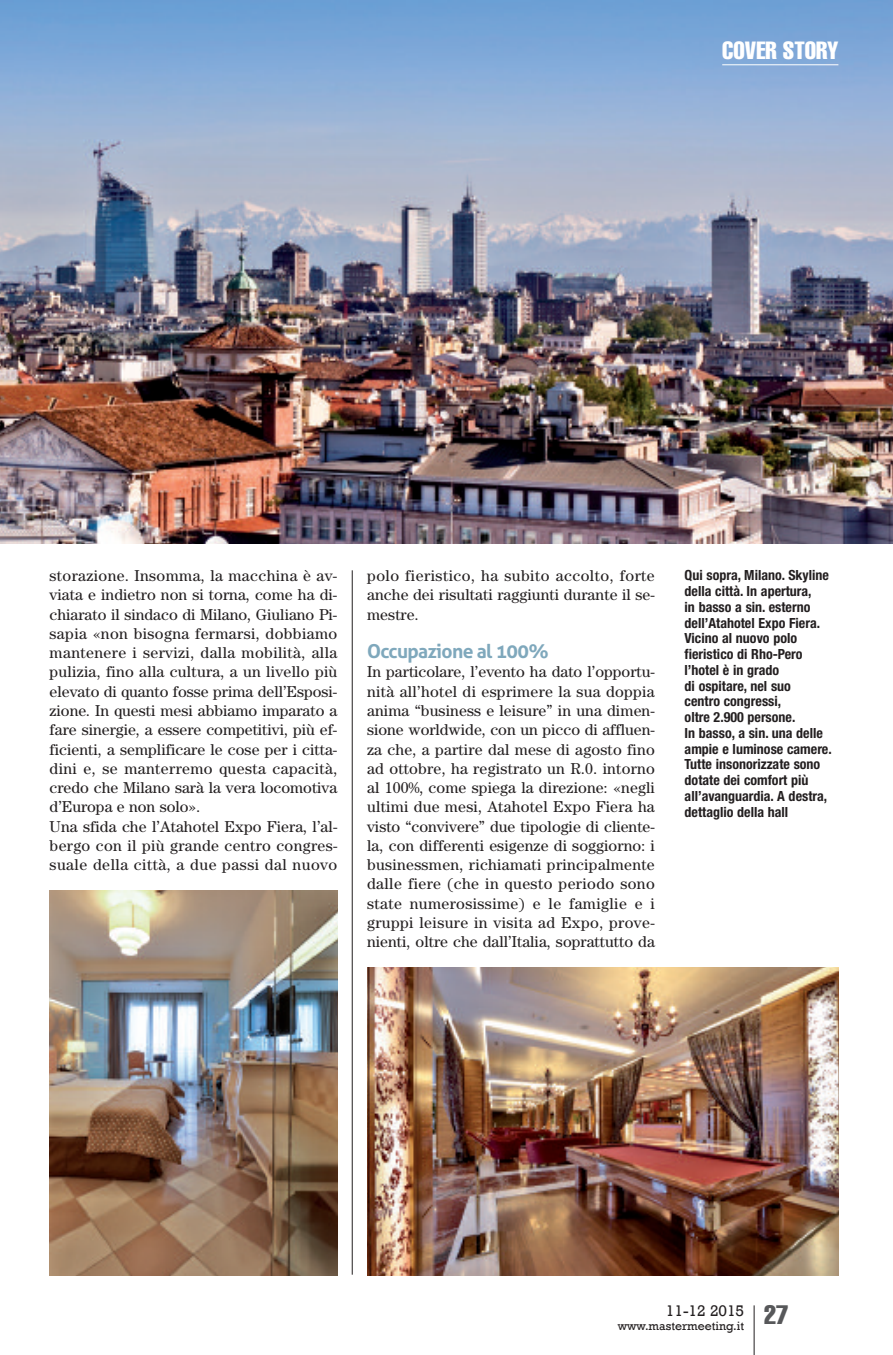
<style>
.page{position:relative;width:893px;height:1355px;background:#fff}
.page>*{position:absolute;margin:0;border:0;box-sizing:border-box;transform-origin:0 0}
.t1{font:extra-condensed 24.5px "Helvetica";color:#fff}
.t2{font:700 19.25px "Aller";letter-spacing:-.035em;color:#7fa8bc}
.t3{font:15.75px/19.2px "Century";letter-spacing:.005em;color:#231f20;text-align:justify}
.t4{font:15.75px "Rockwell";color:#231f20}
.t5{font:700 condensed 14px/15.8px "Helvetica Neue";color:#231f20}
.t6{font:12.25px "Rockwell";color:#231f20}
</style>
<div class="page">
<img style="left:0;top:0;width:893px;height:543px">
<hr style="left:754px;top:1305px;width:1px;height:49px;background:#231f20">
<hr style="left:722px;top:64px;width:116px;height:1px;background:#fff">
<hr style="left:352px;top:570px;width:1px;height:704px;background:#231f20">
<img style="left:50px;top:890px;width:287px;height:385px">
<img style="left:367px;top:967px;width:471px;height:308px">
<h1 class="t1" style="left:722px;top:42px;width:118px">COVER STORY</h1>
<p class="t3" style="left:50px;top:567px;width:289px;text-align:left">storazione. Insomma, la macchina è av&shy;viata e indietro non si torna, come ha di&shy;chiarato il sindaco di Milano, Giuliano Pi&shy;sapia «non bisogna fermarsi, dobbiamo mantenere i servizi, dalla mobilità, alla pulizia, fino alla cultura, a un livello più elevato di quanto fosse prima dell’Esposi&shy;zione. In questi mesi abbiamo imparato a fare sinergie, a essere competitivi, più ef&shy;ficienti, a semplificare le cose per i citta&shy;dini e, se manterremo questa capacità, credo che Milano sarà la vera locomotiva d’Europa e non solo».<br>Una sfida che l’Atahotel Expo Fiera, l’al&shy;bergo con il più grande centro congres&shy;suale della città, a due passi dal nuovo</p>
<p class="t3" style="left:367px;top:567px;width:289px">polo fieristico, ha subito accolto, forte anche dei risultati raggiunti durante il se&shy;mestre.</p>
<p class="t2" style="left:367px;top:640px;width:183px">Occupazione al 100%</p>
<p class="t3" style="left:367px;top:663px;width:289px">In particolare, l’evento ha dato l’opportu&shy;nità all’hotel di esprimere la sua doppia anima “business e leisure” in una dimen&shy;sione worldwide, con un picco di affluen&shy;za che, a partire dal mese di agosto fino ad ottobre, ha registrato un R.0. intorno al 100%, come spiega la direzione: «negli ultimi due mesi, Atahotel Expo Fiera ha visto “convivere” due tipologie di cliente&shy;la, con differenti esigenze di soggiorno: i businessmen, richiamati principalmente dalle fiere (che in questo periodo sono state numerosissime) e le famiglie e i gruppi leisure in visita ad Expo, prove&shy;nienti, oltre che dall’Italia, soprattutto da</p>
<p class="t5" style="left:685px;top:568px;width:149px">Qui sopra, Milano. Skyline della città. In apertura,<br>in basso a sin. esterno dell’Atahotel Expo Fiera.<br>Vicino al nuovo polo fieristico di Rho-Pero l’hotel è in grado<br>di ospitare, nel suo<br>centro congressi,<br>oltre 2.900 persone.<br>In basso, a sin. una delle ampie e luminose camere.<br>Tutte insonorizzate sono dotate dei comfort più all’avanguardia. A destra, dettaglio della hall</p>
<p class="t6" style="left:618px;top:1318px;width:172px">www.mastermeeting.it <sup>27</sup></p>
<p class="t4" style="left:666px;top:1300px;width:80px">11-12 2015</p>
</div>
